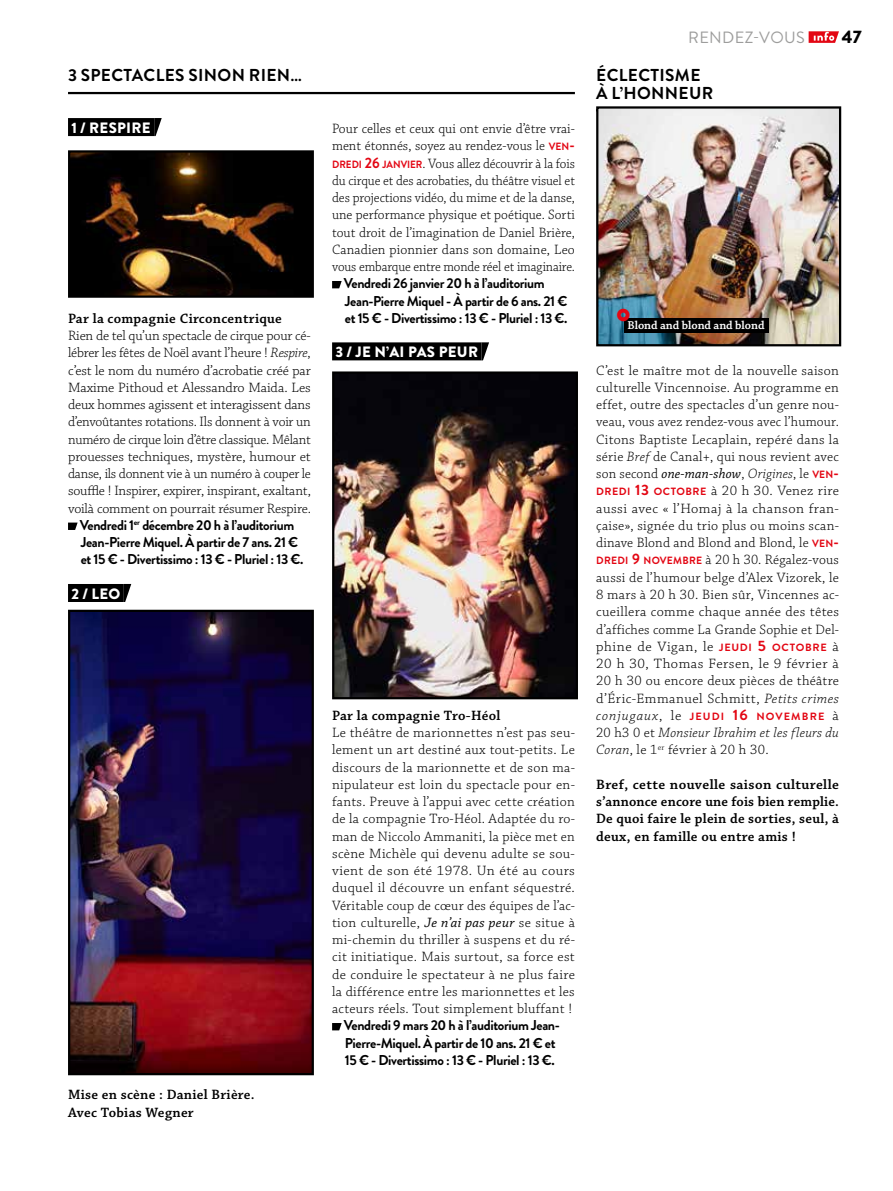
<style>
.page{position:relative;width:893px;height:1191px;background:#fff}
.page>*{position:absolute;margin:0;border:0;box-sizing:border-box;transform-origin:0 0}
.O_légende{font:900 30px "Brandon Grotesque";color:#e30613}
.t1{font:900 18px "Brandon Grotesque";color:#000}
.RDV-TITRE{font:700 17.25px/17.2px "Brandon Grotesque";letter-spacing:.02em;color:#000}
.t2{font:16.35px "Brandon Grotesque";letter-spacing:.02em;color:#9d9d9c}
._00_TEXTE_COURANT{font:900 15px "Brandon Grotesque";letter-spacing:.02em;color:#fff}
._00_TEXTE_COURANT-2{font:300 14.25px/17.2px "Chaparral Pro";letter-spacing:.01em;color:#000;text-align:justify}
._00_INFOS{font:700 14.25px/17.2px "Brandon Grotesque";letter-spacing:-.025em;color:#000}
._00_TEXTE_COURANT-3{font:600 14.25px/17.2px "Chaparral Pro";letter-spacing:.02em;color:#000}
._00_TEXTE_COURANT-4{font:italic 300 14.25px/17.2px "Chaparral Pro";letter-spacing:.015em;color:#000}
._00_LÉGENDES{font:600 12px "Chaparral Pro";color:#fff}
._00_TEXTE_COURANT-5{font:700 10.5px "Brandon Grotesque";letter-spacing:.105em;color:#e30613}
.s1{font-style:italic}
.s2{font-family:"Brandon Grotesque";font-weight:700;font-size:10.5px;color:#e30613}
.s3{font-family:"Brandon Grotesque";font-weight:700;font-size:15px;color:#e30613}
.s4{font-weight:400;font-style:italic}
.s5{font-family:"Chaparral Pro";font-weight:300;font-style:italic;font-size:14.25px;color:#000}
.s6{font-family:"Chaparral Pro";font-weight:300;font-size:14.25px;color:#000}
.s7{font-size:15px}
.s8{font-style:normal}
</style>
<div class="page">
<svg style="left:809px;top:31px;width:30px;height:12px"></svg>
<hr style="left:68px;top:92px;width:507px;height:2px;background:#000">
<div style="left:68px;top:118px;width:86px;height:18px;background:#000"></div>
<div style="left:68px;top:584px;width:56px;height:18px;background:#000"></div>
<svg style="left:154px;top:118px;width:8px;height:18px"></svg>
<img style="left:71px;top:153px;width:240px;height:142px">
<div style="left:68px;top:150px;width:246px;height:148px;border:2px solid #000"></div>
<svg style="left:68px;top:522px;width:10px;height:8px"></svg>
<svg style="left:124px;top:584px;width:7px;height:18px"></svg>
<img style="left:71px;top:613px;width:240px;height:459px">
<div style="left:68px;top:610px;width:246px;height:465px;border:2px solid #000"></div>
<div style="left:332px;top:342px;width:150px;height:18px;background:#000"></div>
<svg style="left:332px;top:281px;width:10px;height:7px"></svg>
<svg style="left:482px;top:342px;width:7px;height:18px"></svg>
<img style="left:335px;top:374px;width:240px;height:322px">
<div style="left:332px;top:371px;width:246px;height:328px;border:2px solid #000"></div>
<svg style="left:332px;top:1023px;width:10px;height:7px"></svg>
<img style="left:599px;top:109px;width:239px;height:234px">
<div style="left:596px;top:106px;width:245px;height:240px;border:2px solid #000"></div>
<div style="left:624px;top:318px;width:145px;height:15px;background:#000"></div>
<p class="t2" style="left:688px;top:26px;width:118px">RENDEZ-VOUS</p>
<p class="t1" style="left:842px;top:24px;width:21px">47</p>
<p class="RDV-TITRE" style="left:68px;top:67px;width:235px">3 SPECTACLES SINON RIEN…</p>
<p class="RDV-TITRE" style="left:596px;top:67px;width:118px">ÉCLECTISME<br>À L’HONNEUR</p>
<p class="_00_TEXTE_COURANT" style="left:71px;top:117px;width:81px">1 / RESPIRE</p>
<p class="_00_TEXTE_COURANT-3" style="left:68px;top:310px;width:215px">Par la compagnie Circoncentrique</p>
<p class="_00_TEXTE_COURANT-2" style="left:68px;top:328px;width:244px">Rien de tel qu’un spectacle de cirque pour cé&shy;lébrer les fêtes de Noël avant l’heure ! <span class="s1">Respire</span>, c’est le nom du numéro d’acrobatie créé par Maxime Pithoud et Alessandro Maida. Les deux hommes agissent et interagissent dans d’envoûtantes rotations. Ils donnent à voir un numéro de cirque loin d’être classique. Mêlant prouesses techniques, mystère, humour et danse, ils donnent vie à un numéro à couper le souffle ! Inspirer, expirer, inspirant, exaltant, voilà comment on pourrait résumer Respire.</p>
<p class="_00_INFOS" style="left:80px;top:516px;width:225px">Vendredi 1<sup>er</sup> décembre 20 h à l’auditorium<br>Jean-Pierre Miquel. À partir de 7 ans. 21 € et 15 € - Divertissimo : 13 € - Pluriel : 13 €.</p>
<p class="_00_TEXTE_COURANT" style="left:71px;top:583px;width:50px">2 / LEO</p>
<p class="_00_TEXTE_COURANT-2" style="left:332px;top:121px;width:244px">Pour celles et ceux qui ont envie d’être vrai&shy;ment étonnés, soyez au rendez-vous le <span class="s2">VEN</span><span class="s3">-</span><span class="s2">DREDI</span> <span class="s3">26</span> <span class="s2">JANVIER</span>. Vous allez découvrir à la fois du cirque et des acrobaties, du théâtre visuel et des projections vidéo, du mime et de la danse, une performance physique et poétique. Sorti tout droit de l’imagination de Daniel Brière, Canadien pionnier dans son domaine, Leo vous embarque entre monde réel et imaginaire.</p>
<p class="_00_INFOS" style="left:344px;top:275px;width:225px">Vendredi 26 janvier 20 h à l’auditorium<br>Jean-Pierre Miquel - À partir de 6 ans. 21 € et 15 € - Divertissimo : 13 € - Pluriel : 13 €.</p>
<p class="_00_TEXTE_COURANT" style="left:335px;top:341px;width:144px">3 / JE N’AI PAS PEUR</p>
<p class="_00_TEXTE_COURANT-3" style="left:332px;top:707px;width:170px">Par la compagnie Tro-Héol</p>
<p class="_00_TEXTE_COURANT-2" style="left:332px;top:724px;width:244px">Le théâtre de marionnettes n’est pas seu&shy;lement un art destiné aux tout-petits. Le discours de la marionnette et de son ma&shy;nipulateur est loin du spectacle pour en&shy;fants. Preuve à l’appui avec cette création de la compagnie Tro-Héol. Adaptée du ro&shy;man de Niccolo Ammaniti, la pièce met en scène Michèle qui devenu adulte se sou&shy;vient de son été 1978. Un été au cours duquel il découvre un enfant séquestré.<br>Véritable coup de cœur des équipes de l’ac&shy;tion culturelle, <span class="s4">Je n’ai pas peur</span> se situe à mi-chemin du thriller à suspens et du ré&shy;cit initiatique. Mais surtout, sa force est de conduire le spectateur à ne plus faire la différence entre les marionnettes et les acteurs réels. Tout simplement bluffant !</p>
<p class="_00_INFOS" style="left:344px;top:1017px;width:218px">Vendredi 9 mars 20 h à l’auditorium Jean-<br>Pierre-Miquel. À partir de 10 ans. 21 € et<br>15 € - Divertissimo : 13 € - Pluriel : 13 €.</p>
<p class="O_légende" style="left:616px;top:289px;width:15px">o</p>
<p class="_00_LÉGENDES" style="left:627px;top:318px;width:139px">Blond and blond and blond</p>
<p class="_00_TEXTE_COURANT-2" style="left:596px;top:362px;width:244px">C’est le maître mot de la nouvelle saison culturelle Vincennoise. Au programme en effet, outre des spectacles d’un genre nou&shy;veau, vous avez rendez-vous avec l’humour.<br>Citons Baptiste Lecaplain, repéré dans la série <span class="s1">Bref</span> de Canal+, qui nous revient avec son second <span class="s4">one-man-show</span>, <span class="s1">Origines</span>, le <span class="s2">VEN</span><span class="s3">-</span><span class="s2">DREDI</span> <span class="s3">13</span> <span class="s2">OCTOBRE</span> à 20 h 30. Venez rire aussi avec « l’Homaj à la chanson fran&shy;çaise», signée du trio plus ou moins scan&shy;dinave Blond and Blond and Blond, le <span class="s2">VEN</span><span class="s3">-</span><span class="s2">DREDI</span> <span class="s3">9</span> <span class="s2">NOVEMBRE</span> à 20 h 30. Régalez-vous aussi de l’humour belge d’Alex Vizorek, le 8 mars à 20 h 30. Bien sûr, Vincennes ac&shy;cueillera comme chaque année des têtes d’affiches comme La Grande Sophie et Del&shy;phine de Vigan, le <span class="s2">JEUDI</span> <span class="s3">5</span> <span class="s2">OCTOBRE</span> à 20 h 30, Thomas Fersen, le 9 février à 20 h 30 ou encore deux pièces de théâtre d’Éric-Emmanuel Schmitt, <span class="s1">Petits crimes</span></p>
<p class="_00_TEXTE_COURANT-5" style="left:596px;top:709px;width:244px"><span class="s5">conjugaux</span><span class="s6">, le</span> JEUDI <span class="s7">16</span> NOVEMBRE <span class="s6">à</span></p>
<p class="_00_TEXTE_COURANT-4" style="left:596px;top:724px;width:244px"><span class="s8">20 h3 0 et</span> Monsieur Ibrahim et les fleurs du<br>Coran<span class="s8">, le 1</span><sup>er</sup> <span class="s8">février à 20 h 30.</span></p>
<p class="_00_TEXTE_COURANT-3" style="left:596px;top:776px;width:244px;text-align:justify">Bref, cette nouvelle saison culturelle s’annonce encore une fois bien remplie.<br>De quoi faire le plein de sorties, seul, à deux, en famille ou entre amis !</p>
<p class="_00_TEXTE_COURANT-3" style="left:68px;top:1086px;width:188px">Mise en scène : Daniel Brière.<br>Avec Tobias Wegner</p>
</div>
